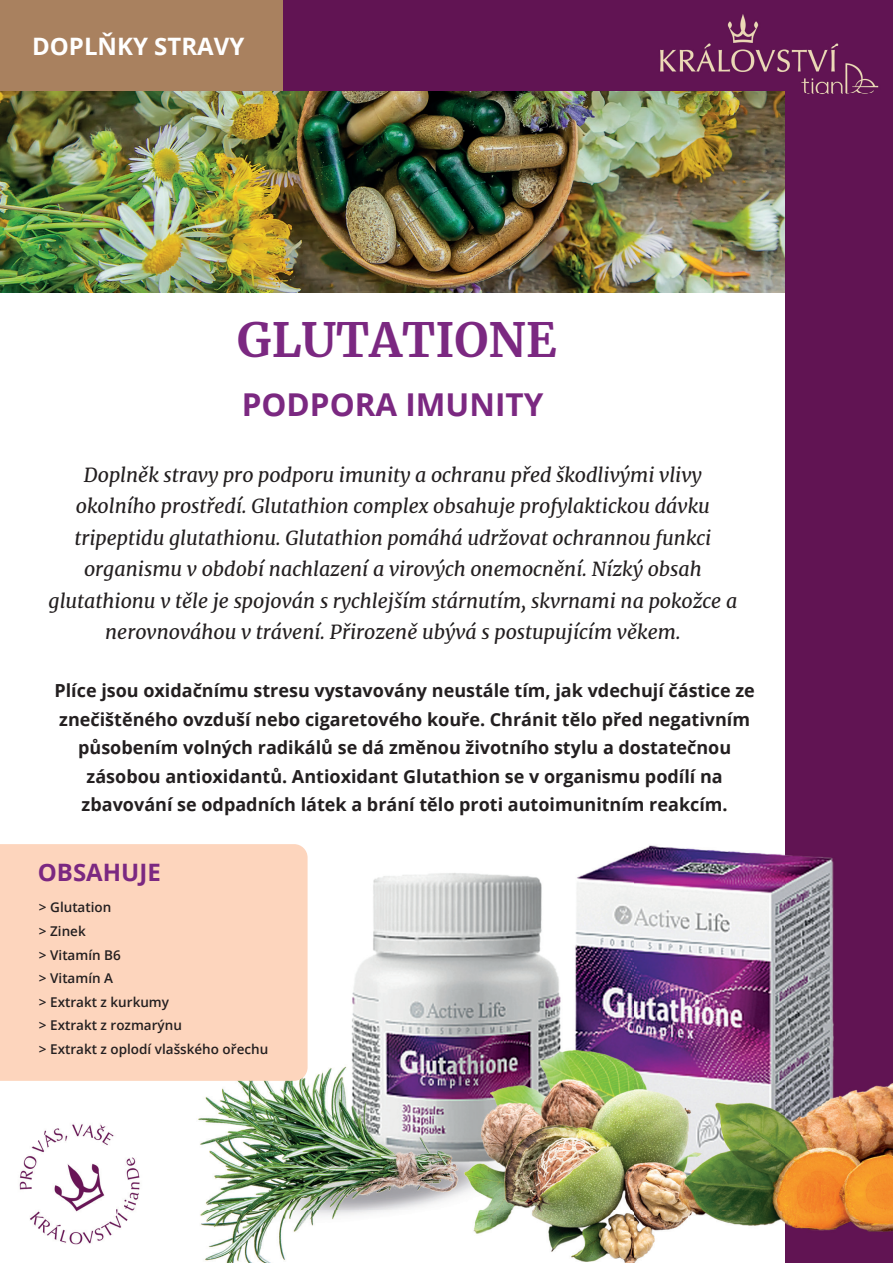
<style>
.page{position:relative;width:893px;height:1263px;background:#611453}
.page>*{position:absolute;margin:0;border:0;box-sizing:border-box;transform-origin:0 0}
.t1{font:700 46.65px "Merriweather";color:#7b2881}
.t2{font:700 31.5px "Open Sans";color:#7b2881}
.t3{font:700 24px "Open Sans";color:#fff}
.t4{font:700 24px "Open Sans";color:#7b2881}
.t5{font:italic 19.5px/31.5px "Merriweather";color:#231f20;text-align:center}
.t6{font:700 18px/28.5px "Open Sans";color:#231f20;text-align:center}
.t7{font:600 13.5px/23.5px "Open Sans";color:#231f20}
</style>
<div class="page">
<div style="left:0;top:92px;width:784px;height:1171px;background:#fff"></div>
<div style="left:0;top:0;width:283px;height:121px;background:#a9815f"></div>
<img style="left:705px;top:14px;width:134px;height:33px">
<img style="left:613px;top:47px;width:93px;height:45px">
<img style="left:706px;top:47px;width:173px;height:45px">
<img style="left:784px;top:92px;width:89px;height:48px">
<img style="left:19px;top:1124px;width:121px;height:121px">
<img style="left:198px;top:476px;width:695px;height:787px">
<img style="left:0;top:92px;width:784px;height:200px">
<div style="left:0;top:844px;width:308px;height:237px;background:#fdd5bd"></div>
<p class="t3" style="left:32px;top:29px;width:214px">DOPLŇKY STRAVY</p>
<h1 class="t1" style="left:237px;top:308px;width:321px">GLUTATIONE</h1>
<h2 class="t2" style="left:242px;top:382px;width:303px">PODPORA IMUNITY</h2>
<p class="t5" style="left:49px;top:458px;width:690px">Doplněk stravy pro podporu imunity a ochranu před škodlivými vlivy okolního prostředí. Glutathion complex obsahuje profylaktickou dávku tripeptidu glutathionu. Glutathion pomáhá udržovat ochrannou funkci organismu v období nachlazení a virových onemocnění. Nízký obsah glutathionu v těle je spojován s rychlejším stárnutím, skvrnami na pokožce a nerovnováhou v trávení. Přirozeně ubývá s postupujícím věkem.</p>
<p class="t6" style="left:54px;top:676px;width:702px">Plíce jsou oxidačnímu stresu vystavovány neustále tím, jak vdechují částice ze znečištěného ovzduší nebo cigaretového kouře. Chránit tělo před negativním působením volných radikálů se dá změnou životního stylu a dostatečnou zásobou antioxidantů. Antioxidant Glutathion se v organismu podílí na zbavování se odpadních látek a brání tělo proti autoimunitním reakcím.</p>
<p class="t4" style="left:38px;top:855px;width:124px">OBSAHUJE</p>
<p class="t7" style="left:39px;top:895px;width:231px">&gt; Glutation<br>&gt; Zinek<br>&gt; Vitamín B6<br>&gt; Vitamín A<br>&gt; Extrakt z kurkumy<br>&gt; Extrakt z rozmarýnu<br>&gt; Extrakt z oplodí vlašského ořechu</p>
</div>
